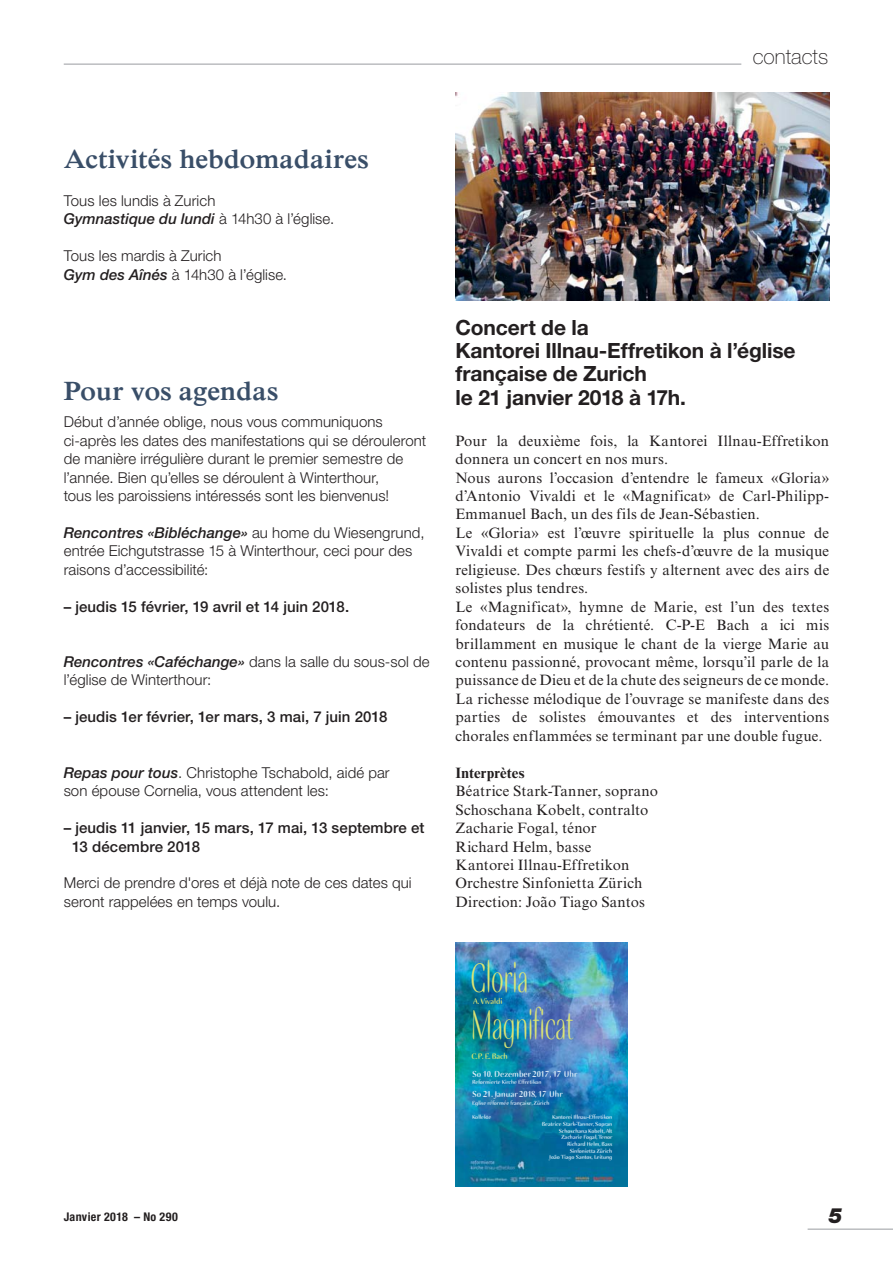
<style>
.page{position:relative;width:893px;height:1263px;background:#fff}
.page>*{position:absolute;margin:0;border:0;box-sizing:border-box;transform-origin:0 0}
.t1{font:46.35px/47px "Ellipse ITC";color:#dde572;scale:.63 1}
.t2{font:600 27px "Times NRMT Pro";color:#394e68}
.t3{font:700 21px/23.2px "Helvetica Neue LT Pro";letter-spacing:-.005em;color:#231f20}
.t4{font:100 21px "Helvetica Neue LT Pro";color:#231f20}
.t5{font:italic 900 21px "Helvetica Neue LT Pro";color:#231f20}
.t6{font:15px/18.5px "Times NRMT Pro";letter-spacing:.01em;color:#231f20}
.t7{font:300 15px/18.5px "Helvetica Neue LT Pro";letter-spacing:.005em;color:#231f20}
.t8{font:500 15px/18.5px "Helvetica Neue LT Pro";letter-spacing:.005em;color:#231f20}
.t9{font:700 15px "Times NRMT Pro";letter-spacing:.005em;color:#231f20}
.t10{font:700 condensed 12px "Helvetica Neue LT Pro";letter-spacing:.03em;color:#231f20}
.t11{font:700 9.9px "Ellipse ITC Std";color:#e0edf9}
.t12{font:700 9.3px "Ellipse ITC Std";color:#dde572}
.t13{font:700 6.6px/6.6px "Ellipse ITC Std";color:#e0edf9}
.s1{font-weight:500;font-style:italic}
</style>
<div class="page">
<hr style="left:807px;top:1228px;width:86px;height:2px;background:#bbbdc0">
<hr style="left:64px;top:63px;width:677px;height:2px;background:#bbbdc0">
<img style="left:455px;top:92px;width:374px;height:209px">
<img style="left:455px;top:943px;width:173px;height:243px">
<h3 class="t4" style="left:753px;top:45px;width:77px">contacts</h3>
<h2 class="t2" style="left:64px;top:149px;width:307px">Activités hebdomadaires</h2>
<p class="t7" style="left:64px;top:193px;width:272px">Tous les lundis à Zurich<br><span class="s1">Gymnastique du lundi</span> à 14h30 à l’église.</p>
<p class="t7" style="left:64px;top:248px;width:225px">Tous les mardis à Zurich<br><span class="s1">Gym des Aînés</span> à 14h30 à l’église.</p>
<h2 class="t2" style="left:64px;top:381px;width:216px">Pour vos agendas</h2>
<p class="t7" style="left:64px;top:414px;width:364px">Début d’année oblige, nous vous communiquons ci-après les dates des manifestations qui se dérouleront de manière irrégulière durant le premier semestre de l’année. Bien qu’elles se déroulent à Winterthour,<br>tous les paroissiens intéressés sont les bienvenus!</p>
<p class="t7" style="left:64px;top:525px;width:362px"><span class="s1">Rencontres «Bibléchange»</span> au home du Wiesengrund, entrée Eichgutstrasse 15 à Winterthour, ceci pour des raisons d’accessibilité:</p>
<p class="t8" style="left:64px;top:599px;width:287px">– jeudis 15 février, 19 avril et 14 juin 2018.</p>
<p class="t7" style="left:64px;top:654px;width:367px"><span class="s1">Rencontres «Caféchange»</span> dans la salle du sous-sol de l’église de Winterthour:</p>
<p class="t8" style="left:64px;top:710px;width:325px">– jeudis 1er février, 1er mars, 3 mai, 7 juin 2018</p>
<p class="t7" style="left:64px;top:765px;width:327px"><span class="s1">Repas pour tous</span>. Christophe Tschabold, aidé par son épouse Cornelia, vous attendent les:</p>
<p class="t8" style="left:72px;top:820px;width:354px;text-indent:-8px">– jeudis 11 janvier, 15 mars, 17 mai, 13 septembre et<br>13 décembre 2018</p>
<p class="t7" style="left:64px;top:876px;width:349px">Merci de prendre d'ores et déjà note de ces dates qui seront rappelées en temps voulu.</p>
<h3 class="t3" style="left:455px;top:318px;width:342px">Concert de la<br>Kantorei Illnau-Effretikon à l’église française de Zurich<br>le 21 janvier 2018 à 17h.</h3>
<p class="t6" style="left:455px;top:433px;width:375px">Pour la deuxième fois, la Kantorei Illnau-Effretikon donnera un concert en nos murs.<br>Nous aurons l’occasion d’entendre le fameux «Gloria» d’Antonio Vivaldi et le «Magnificat» de Carl-Philipp-Emmanuel Bach, un des fils de Jean-Sébastien.<br>Le «Gloria» est l’œuvre spirituelle la plus connue de Vivaldi et compte parmi les chefs-d’œuvre de la musique religieuse. Des chœurs festifs y alternent avec des airs de solistes plus tendres.<br>Le «Magnificat», hymne de Marie, est l’un des textes fondateurs de la chrétienté. C-P-E Bach a ici mis brillamment en musique le chant de la vierge Marie au contenu passionné, provocant même, lorsqu’il parle de la puissance de Dieu et de la chute des seigneurs de ce monde.<br>La richesse mélodique de l’ouvrage se manifeste dans des parties de solistes émouvantes et des interventions chorales enflammées se terminant par une double fugue.</p>
<p class="t9" style="left:455px;top:764px;width:71px">Interprètes</p>
<p class="t6" style="left:455px;top:783px;width:204px">Béatrice Stark-Tanner, soprano<br>Schoschana Kobelt, contralto<br>Zacharie Fogal, ténor<br>Richard Helm, basse<br>Kantorei Illnau-Effretikon<br>Orchestre Sinfonietta Zürich<br>Direction: João Tiago Santos</p>
<h1 class="t1" style="left:470px;top:953px;width:164px">Gloria<br>Magnificat</h1>
<p class="t12" style="left:471px;top:1052px;width:38px">C.P. E. Bach</p>
<p class="t12" style="left:473px;top:997px;width:31px">A. Vivaldi</p>
<p class="t11" style="left:472px;top:1069px;width:106px">So 10. Dezember 2017, 17 Uhr</p>
<p class="t13" style="left:472px;top:1079px;width:71px">Reformierte Kirche Effretikon</p>
<p class="t11" style="left:472px;top:1090px;width:92px">So 21. Januar 2018, 17 Uhr</p>
<p class="t13" style="left:472px;top:1096px;width:79px;line-height:14.5px">Eglise réformée française, Zürich<br>Kollekte</p>
<p class="t13" style="left:542px;top:1114px;width:72px;text-align:right">Kantorei Illnau-Effretikon<br>Beatrice Stark-Tanner, Sopran<br>Schoschana Kobelt, Alt<br>Zacharie Fogal, Tenor<br>Richard Helm, Bass<br>Sinfonietta Zürich<br>João Tiago Santos, Leitung</p>
<p class="t10" style="left:64px;top:1212px;width:116px">Janvier 2018 – No 290</p>
<h3 class="t5" style="left:828px;top:1203px;width:16px">5</h3>
</div>
